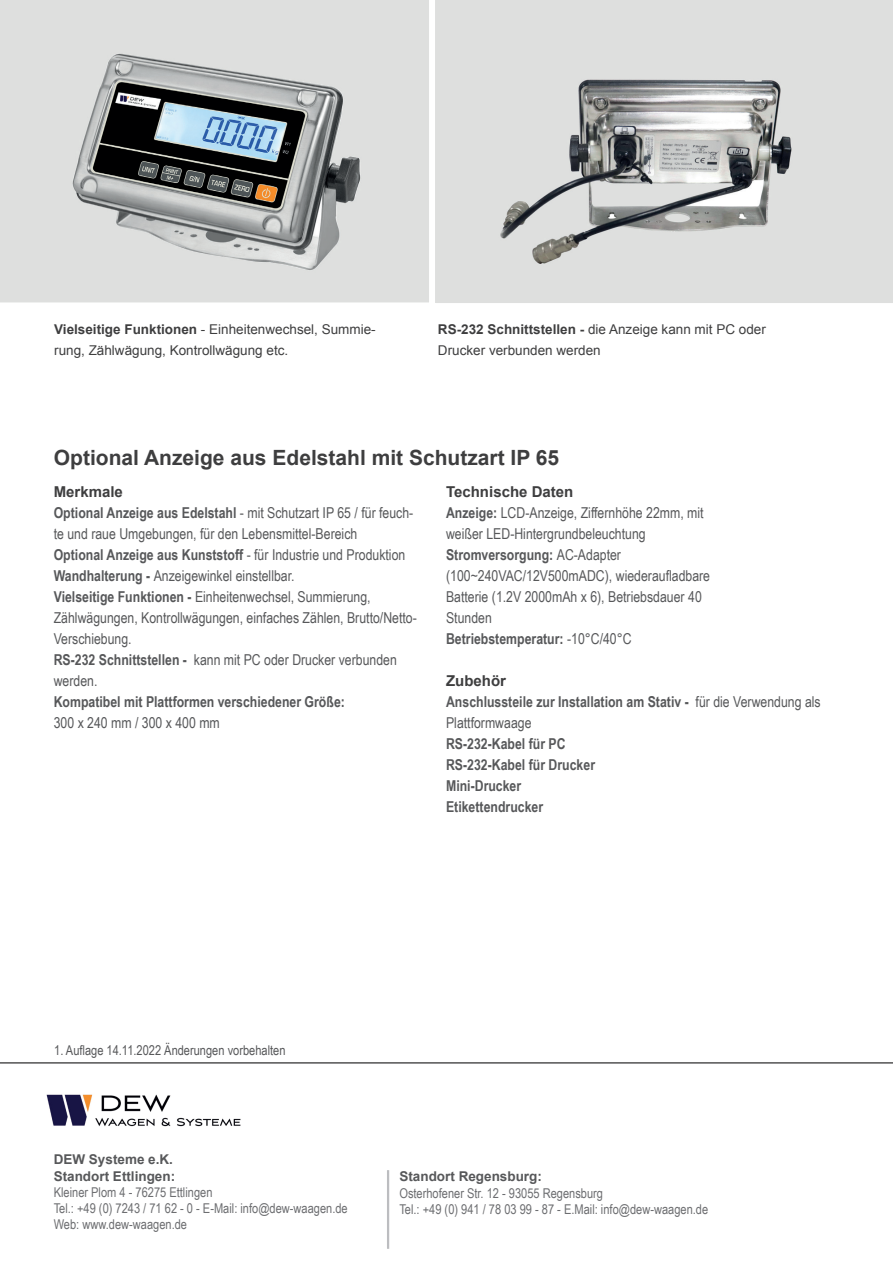
<style>
.page{position:relative;width:893px;height:1263px;background:#fff}
.page>*{position:absolute;margin:0;border:0;box-sizing:border-box;transform-origin:0 0}
.t1{font:700 21px "Arial";color:#3e3e3f}
.t2{font:15px/21px "Arial Narrow";color:#57585a}
.t3{font:700 15px/21px "Arial Narrow";color:#57585a}
.t4{font:700 15px "Arial";color:#3e3e3f}
.t5{font:13.5px/16.2px "Arial Narrow";color:#6c6d70}
.t6{font:13.5px/21px "Arial";color:#3e3e3f}
.t7{font:700 13.5px/16.2px "Arial";color:#57585a}
.t8{font:13.5px "Arial Narrow";color:#57585a}
.s1{font-weight:700}
.s2{font-weight:400}
</style>
<div class="page">
<hr style="left:0;top:1062px;width:893px;height:2px;background:#3e3e3f">
<img style="left:46px;top:1094px;width:195px;height:33px">
<hr style="left:387px;top:1170px;width:2px;height:79px;background:#bcbdc0">
<svg style="left:0;top:0;width:429px;height:303px;background:#bcbfbf"></svg>
<svg style="left:435px;top:0;width:458px;height:303px;background:#cecfce"></svg>
<p class="t6" style="left:54px;top:319px;width:323px"><span class="s1">Vielseitige Funktionen</span> - Einheitenwechsel, Summie&shy;rung, Zählwägung, Kontrollwägung etc.</p>
<p class="t6" style="left:438px;top:319px;width:329px"><span class="s1">RS-232 Schnittstellen -</span> die Anzeige kann mit PC oder<br>Drucker verbunden werden</p>
<h1 class="t1" style="left:54px;top:444px;width:507px">Optional Anzeige aus Edelstahl mit Schutzart IP 65</h1>
<p class="t4" style="left:54px;top:482px;width:71px">Merkmale</p>
<p class="t2" style="left:54px;top:502px;width:365px"><span class="s1">Optional Anzeige aus Edelstahl</span> - mit Schutzart IP 65 / für feuch&shy;te und raue Umgebungen, für den Lebensmittel-Bereich<br><span class="s1">Optional Anzeige aus Kunststoff</span> - für Industrie und Produktion <span class="s1">Wandhalterung -</span> Anzeigewinkel einstellbar.<br><span class="s1">Vielseitige Funktionen -</span> Einheitenwechsel, Summierung, Zählwägungen, Kontrollwägungen, einfaches Zählen, Brutto/Netto-Verschiebung.<br><span class="s1">RS-232 Schnittstellen -</span> kann mit PC oder Drucker verbunden werden.</p>
<p class="t3" style="left:54px;top:690px;width:293px">Kompatibel mit Plattformen verschiedener Größe:</p>
<p class="t2" style="left:54px;top:712px;width:168px">300 x 240 mm / 300 x 400 mm</p>
<p class="t4" style="left:446px;top:482px;width:129px">Technische Daten</p>
<p class="t2" style="left:446px;top:502px;width:266px"><span class="s1">Anzeige:</span> LCD-Anzeige, Ziffernhöhe 22mm, mit weißer LED-Hintergrundbeleuchtung <span class="s1">Stromversorgung:</span> AC-Adapter (100~240VAC/12V500mADC), wiederaufladbare Batterie (1.2V 2000mAh x 6), Betriebsdauer 40<br>Stunden<br><span class="s1">Betriebstemperatur:</span> -10°C/40°C</p>
<p class="t4" style="left:446px;top:671px;width:61px">Zubehör</p>
<p class="t3" style="left:446px;top:690px;width:376px">Anschlussteile zur Installation am Stativ - <span class="s2">für die Verwendung als<br>Plattformwaage</span></p>
<p class="t3" style="left:446px;top:732px;width:151px">RS-232-Kabel für PC<br>RS-232-Kabel für Drucker<br>Mini-Drucker<br>Etikettendrucker</p>
<p class="t8" style="left:54px;top:1040px;width:233px">1. Auflage 14.11.2022 Änderungen vorbehalten</p>
<p class="t7" style="left:54px;top:1152px;width:123px">DEW Systeme e.K.<br>Standort Ettlingen:</p>
<p class="t5" style="left:54px;top:1183px;width:295px">Kleiner Plom 4 - 76275 Ettlingen<br>Tel.: +49 (0) 7243 / 71 62 - 0 - E-Mail: info@dew-waagen.de<br>Web: www.dew-waagen.de</p>
<p class="t7" style="left:399px;top:1169px;width:144px">Standort Regensburg:</p>
<p class="t5" style="left:399px;top:1184px;width:310px">Osterhofener Str. 12 - 93055 Regensburg<br>Tel.: +49 (0) 941 / 78 03 99 - 87 - E.Mail: info@dew-waagen.de</p>
</div>
